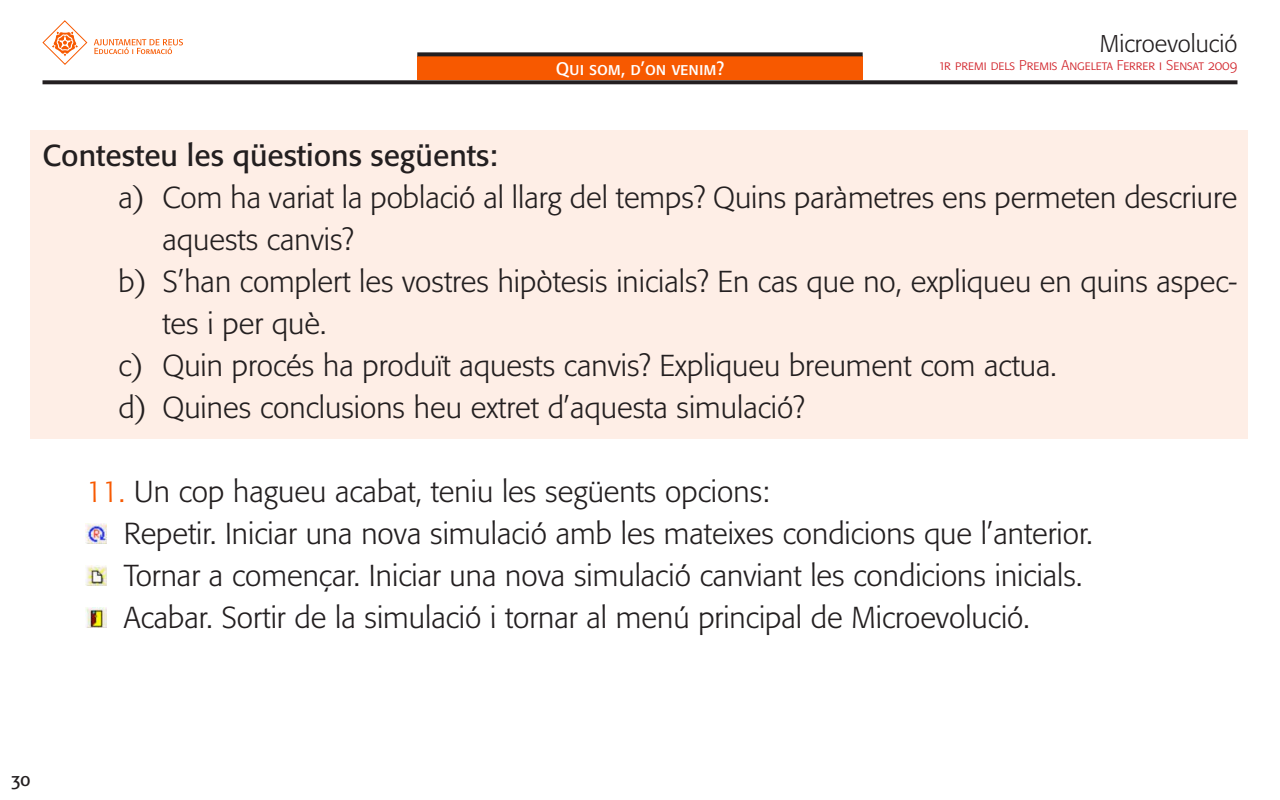
<style>
.page{position:relative;width:1280px;height:800px;background:#fff}
.page>*{position:absolute;margin:0;border:0;box-sizing:border-box;transform-origin:0 0}
.t1{font:300 30px/42px "Formata";color:#231f20}
.t2{font:30px "Formata";color:#231f20}
.t3{font:300 24px "Formata";color:#231f20}
.t4{font:18px "Formata Regular SC";color:#fff}
.t5{font:18px "Formata Regular SC";color:#231f20}
.t6{font:14px "Formata Light SC";color:#d1232a}
.s1{color:#f75900}
</style>
<div class="page">
<svg style="left:94px;top:39px;width:89px;height:15px"></svg>
<svg style="left:42px;top:20px;width:46px;height:45px"></svg>
<div style="left:417px;top:56px;width:446px;height:24px;background:#f75900"></div>
<div style="left:30px;top:130px;width:1218px;height:308px;background:#feeee6"></div>
<img style="left:85px;top:523px;width:21px;height:21px">
<img style="left:85px;top:565px;width:21px;height:21px">
<img style="left:85px;top:607px;width:21px;height:21px">
<svg style="left:43px;top:80px;width:1194px;height:4px;background:#343031"></svg>
<svg style="left:417px;top:52px;width:446px;height:4px;background:#373334"></svg>
<p class="t4" style="left:556px;top:58px;width:170px">Qui som, d’on venim?</p>
<p class="t3" style="left:1100px;top:29px;width:139px">Microevolució</p>
<p class="t6" style="left:940px;top:57px;width:299px">1r premi dels Premis Angeleta Ferrer i Sensat 2009</p>
<p class="t2" style="left:43px;top:137px;width:456px">Contesteu les qüestions següents:</p>
<p class="t1" style="left:119px;top:177px;width:1121px">a) Com ha variat la població al llarg del temps? Quins paràmetres ens permeten descriure</p>
<p class="t1" style="left:163px;top:219px;width:193px">aquests canvis?</p>
<p class="t1" style="left:119px;top:261px;width:1120px">b) S’han complert les vostres hipòtesis inicials? En cas que no, expliqueu en quins aspec-</p>
<p class="t1" style="left:163px;top:303px;width:165px">tes i per què.</p>
<p class="t1" style="left:119px;top:345px;width:940px">c) Quin procés ha produït aquests canvis? Expliqueu breument com actua.</p>
<p class="t1" style="left:119px;top:387px;width:688px">d) Quines conclusions heu extret d’aquesta simulació?</p>
<p class="t1" style="left:124px;top:471px;width:971px;text-indent:-39px"><span class="s1">11.</span> Un cop hagueu acabat, teniu les següents opcions:<br>Repetir. Iniciar una nova simulació amb les mateixes condicions que l’anterior.<br>Tornar a començar. Iniciar una nova simulació canviant les condicions inicials.<br>Acabar. Sortir de la simulació i tornar al menú principal de Microevolució.</p>
<p class="t5" style="left:12px;top:769px;width:21px">30</p>
</div>
